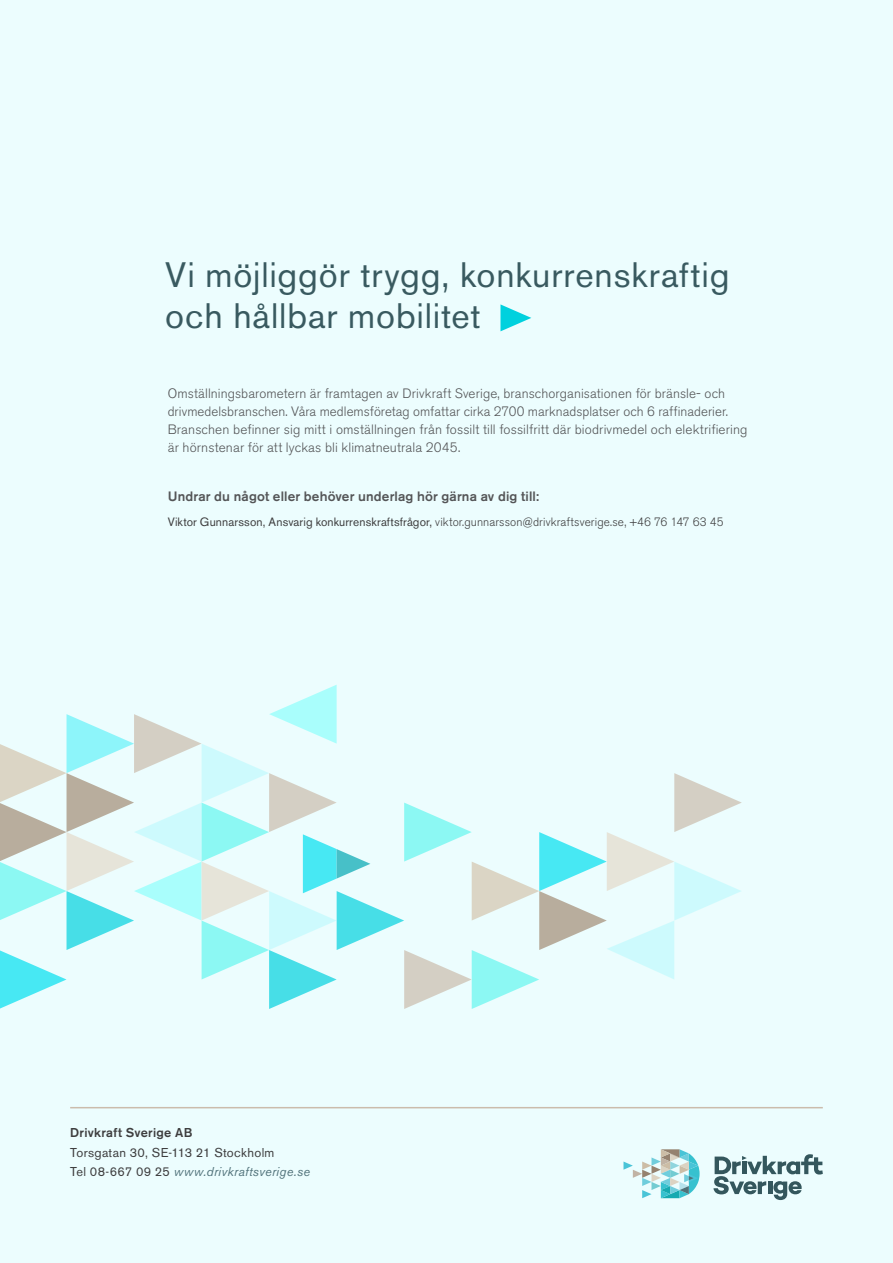
<style>
.page{position:relative;width:893px;height:1263px;background:#ecfdfe}
.page>*{position:absolute;margin:0;border:0;box-sizing:border-box;transform-origin:0 0}
.Sidrubriker_CAPS{font:35.1px/41.2px "Akzidenz Grotesk BE";letter-spacing:.025em;color:#395a60}
.t1{font:300 13.5px/18px "Akzidenz Grotesk BE";letter-spacing:.01em;color:#545557}
.t2{font:500 13.5px "Akzidenz Grotesk BE";letter-spacing:.01em;color:#545557}
.t3{font:12.75px/19.5px "Akzidenz Grotesk BE";letter-spacing:.025em;color:#3e3e3f}
.t4{font:500 12.75px "Akzidenz Grotesk BE";letter-spacing:.025em;color:#3e3e3f}
.Bröd{font:300 12px "Akzidenz Grotesk BE";letter-spacing:.01em;color:#3e3e3f}
.s1{font-weight:400}
.s2{font-style:italic;color:#54757d}
</style>
<div class="page">
<svg style="left:713px;top:1154px;width:110px;height:46px"></svg>
<svg style="left:623px;top:1149px;width:77px;height:49px"></svg>
<hr style="left:70px;top:1107px;width:753px;height:1px;background:#cbbcac">
<svg style="left:0;top:685px;width:742px;height:324px"></svg>
<svg style="left:500px;top:304px;width:31px;height:27px"></svg>
<p class="Sidrubriker_CAPS" style="left:165px;top:254px;width:566px">Vi möjliggör trygg, konkurrenskraftig och hållbar mobilitet</p>
<p class="t1" style="left:168px;top:384px;width:581px">Omställningsbarometern är framtagen av Drivkraft Sverige, branschorganisationen för bränsle- och drivmedelsbranschen. Våra medlemsföretag omfattar cirka 2700 marknadsplatser och 6 raffinaderier.<br>Branschen befinner sig mitt i omställningen från fossilt till fossilfritt där biodrivmedel och elektrifiering är hörnstenar för att lyckas bli klimatneutrala 2045.</p>
<p class="t2" style="left:168px;top:488px;width:373px">Undrar du något eller behöver underlag hör gärna av dig till:</p>
<p class="Bröd" style="left:168px;top:515px;width:557px"><span class="s1">Viktor Gunnarsson, Ansvarig konkurrenskraftsfrågor,</span> viktor.gunnarsson@drivkraftsverige.se, +46 76 147 63 45</p>
<p class="t4" style="left:70px;top:1125px;width:124px">Drivkraft Sverige AB</p>
<p class="t3" style="left:70px;top:1142px;width:241px">Torsgatan 30, SE-113 21 Stockholm<br>Tel 08-667 09 25 <span class="s2">www.drivkraftsverige.se</span></p>
</div>
